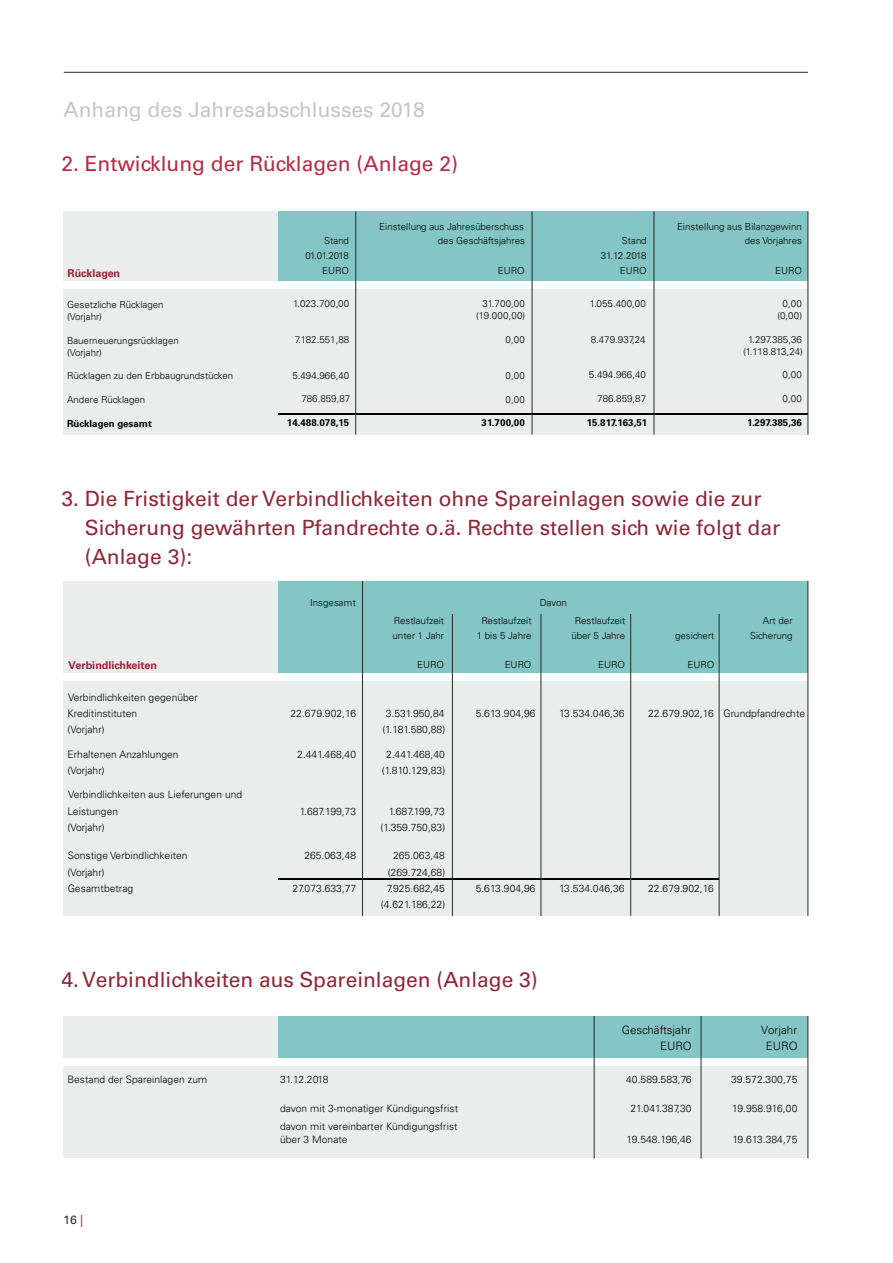
<style>
.page{position:relative;width:893px;height:1263px;background:#fff}
.page>*{position:absolute;margin:0;border:0;box-sizing:border-box;transform-origin:0 0}
.t1{font:21px/29px "Univers LT Std";color:#8f2738}
.t2{font:21px "Univers LT Std";color:#b72b45}
.t3{font:21px "Univers LT Std";color:#c5c6c6}
.t4{font:12px "Univers LT Std";color:#2b2a29}
.t5{font:300 11.55px "Univers LT Std";color:#000}
.t6{font:700 10.8px "Univers LT Std";color:#8f2738}
.t7{font:300 10.2px/16.2px "Univers LT Std";color:#000}
.t8{font:300 9.75px/14.7px "Univers LT Std";color:#000;text-align:right}
.t9{font:700 9.75px "Univers LT Std";color:#000}
.s1{color:#b72b45}
</style>
<div class="page">
<div style="left:64px;top:289px;width:744px;height:145px;background:#ebecec"></div>
<div style="left:64px;top:1016px;width:744px;height:41px;background:#ebecec"></div>
<div style="left:64px;top:581px;width:744px;height:91px;background:#ebecec"></div>
<div style="left:64px;top:1066px;width:744px;height:92px;background:#ebecec"></div>
<div style="left:278px;top:1016px;width:530px;height:42px;background:#84c5c6"></div>
<div style="left:64px;top:681px;width:744px;height:235px;background:#ebecec"></div>
<div style="left:64px;top:211px;width:744px;height:70px;background:#ebecec"></div>
<div style="left:278px;top:211px;width:530px;height:70px;background:#84c5c6"></div>
<hr style="left:278px;top:413px;width:530px;height:1px;background:#000">
<div style="left:278px;top:581px;width:530px;height:91px;background:#84c5c6"></div>
<hr style="left:279px;top:879px;width:440px;height:1px;background:#000">
<hr style="left:64px;top:72px;width:744px;height:1px;background:#2b2a29">
<hr style="left:355px;top:211px;width:1px;height:224px;background:#2b2a29">
<hr style="left:532px;top:211px;width:1px;height:224px;background:#2b2a29">
<hr style="left:808px;top:211px;width:1px;height:224px;background:#2b2a29">
<hr style="left:654px;top:211px;width:1px;height:224px;background:#2b2a29">
<hr style="left:362px;top:581px;width:1px;height:335px;background:#2b2a29">
<hr style="left:808px;top:581px;width:1px;height:335px;background:#2b2a29">
<hr style="left:452px;top:614px;width:1px;height:302px;background:#2b2a29">
<hr style="left:541px;top:614px;width:1px;height:302px;background:#2b2a29">
<hr style="left:630px;top:614px;width:1px;height:302px;background:#2b2a29">
<hr style="left:701px;top:1016px;width:1px;height:142px;background:#2b2a29">
<hr style="left:808px;top:1016px;width:1px;height:142px;background:#2b2a29">
<hr style="left:594px;top:1016px;width:1px;height:142px;background:#2b2a29">
<hr style="left:719px;top:614px;width:1px;height:302px;background:#2b2a29">
<h1 class="t3" style="left:64px;top:102px;width:363px">Anhang des Jahresabschlusses 2018</h1>
<h1 class="t2" style="left:61px;top:156px;width:398px">2. Entwicklung der Rücklagen (Anlage 2)</h1>
<p class="t8" style="left:677px;top:220px;width:127px">Einstellung aus Bilanzgewinn des Vorjahres</p>
<p class="t8" style="left:775px;top:264px;width:28px">EURO</p>
<p class="t8" style="left:379px;top:220px;width:147px">Einstellung aus Jahresüberschuss des Geschäftsjahres</p>
<p class="t8" style="left:498px;top:264px;width:28px">EURO</p>
<p class="t8" style="left:306px;top:235px;width:45px">Stand<br>01.01.2018<br>EURO</p>
<p class="t8" style="left:601px;top:235px;width:47px">Stand<br>31.12.2018</p>
<p class="t6" style="left:67px;top:269px;width:54px">Rücklagen</p>
<p class="t8" style="left:620px;top:264px;width:28px">EURO</p>
<p class="t8" style="left:67px;top:300px;width:98px;line-height:11.9px;text-align:left">Gesetzliche Rücklagen (Vorjahr)</p>
<p class="t8" style="left:67px;top:336px;width:113px;line-height:11.9px;text-align:left">Bauerneuerungsrücklagen (Vorjahr)</p>
<p class="t8" style="left:67px;top:370px;width:168px">Rücklagen zu den Erbbaugrundstücken</p>
<p class="t8" style="left:67px;top:394px;width:80px">Andere Rücklagen</p>
<p class="t9" style="left:67px;top:420px;width:86px">Rücklagen gesamt</p>
<p class="t8" style="left:293px;top:298px;width:58px">1.023.700,00</p>
<p class="t8" style="left:482px;top:298px;width:44px">31.700,00</p>
<p class="t8" style="left:590px;top:298px;width:58px">1.055.400,00</p>
<p class="t8" style="left:783px;top:298px;width:21px">0,00</p>
<p class="t8" style="left:476px;top:310px;width:51px">(19.000,00)</p>
<p class="t8" style="left:777px;top:310px;width:26px">(0,00)</p>
<p class="t8" style="left:295px;top:334px;width:56px">7.182.551,88</p>
<p class="t8" style="left:506px;top:333px;width:21px">0,00</p>
<p class="t8" style="left:591px;top:333px;width:56px">8.479.937,24</p>
<p class="t8" style="left:743px;top:334px;width:61px;line-height:12px;text-align:center">1.297.385,36 (1.118.813,24)</p>
<p class="t8" style="left:292px;top:369px;width:59px">5.494.966,40</p>
<p class="t8" style="left:506px;top:369px;width:21px">0,00</p>
<p class="t8" style="left:589px;top:369px;width:59px">5.494.966,40</p>
<p class="t8" style="left:783px;top:369px;width:21px">0,00</p>
<p class="t8" style="left:301px;top:392px;width:50px">786.859,87</p>
<p class="t8" style="left:506px;top:393px;width:21px">0,00</p>
<p class="t8" style="left:597px;top:392px;width:50px">786.859,87</p>
<p class="t8" style="left:783px;top:393px;width:21px">0,00</p>
<p class="t9" style="left:287px;top:419px;width:64px">14.488.078,15</p>
<p class="t9" style="left:482px;top:419px;width:45px">31.700,00</p>
<p class="t9" style="left:587px;top:419px;width:62px">15.817.163,51</p>
<p class="t9" style="left:747px;top:419px;width:56px">1.297.385,36</p>
<h1 class="t1" style="left:85px;top:487px;width:697px;text-indent:-23px">3. Die Fristigkeit der Verbindlichkeiten ohne Spareinlagen sowie die zur<br>Sicherung gewährten Pfandrechte o.ä. Rechte stellen sich wie folgt dar (Anlage 3):</h1>
<p class="t6" style="left:68px;top:661px;width:90px">Verbindlichkeiten</p>
<p class="t7" style="left:67px;top:690px;width:132px">Verbindlichkeiten gegenüber<br>Kreditinstituten</p>
<p class="t8" style="left:310px;top:596px;width:47px">Insgesamt</p>
<p class="t8" style="left:540px;top:596px;width:29px">Davon</p>
<p class="t8" style="left:393px;top:615px;width:53px;text-align:left">Restlaufzeit unter 1 Jahr</p>
<p class="t8" style="left:417px;top:659px;width:28px">EURO</p>
<p class="t8" style="left:477px;top:615px;width:56px;text-align:center">Restlaufzeit<br>1 bis 5 Jahre</p>
<p class="t8" style="left:505px;top:659px;width:28px">EURO</p>
<p class="t8" style="left:571px;top:615px;width:55px;text-align:center">Restlaufzeit über 5 Jahre</p>
<p class="t8" style="left:598px;top:659px;width:28px">EURO</p>
<p class="t8" style="left:675px;top:629px;width:41px">gesichert</p>
<p class="t8" style="left:687px;top:659px;width:28px">EURO</p>
<p class="t8" style="left:750px;top:615px;width:44px">Art der<br>Sicherung</p>
<p class="t7" style="left:291px;top:707px;width:67px">22.679.902,16</p>
<p class="t7" style="left:386px;top:707px;width:60px">3.531.950,84</p>
<p class="t7" style="left:476px;top:707px;width:61px">5.613.904,96</p>
<p class="t7" style="left:559px;top:707px;width:67px">13.534.046,36</p>
<p class="t7" style="left:648px;top:707px;width:158px">22.679.902,16 Grundpfandrechte</p>
<p class="t7" style="left:68px;top:723px;width:39px">(Vorjahr)</p>
<p class="t7" style="left:382px;top:723px;width:64px">(1.181.580,88)</p>
<p class="t7" style="left:68px;top:748px;width:112px">Erhaltenen Anzahlungen</p>
<p class="t7" style="left:297px;top:748px;width:60px">2.441.468,40</p>
<p class="t7" style="left:386px;top:748px;width:60px">2.441.468,40</p>
<p class="t7" style="left:68px;top:764px;width:39px">(Vorjahr)</p>
<p class="t7" style="left:382px;top:764px;width:65px">(1.810.129,83)</p>
<p class="t7" style="left:67px;top:788px;width:176px">Verbindlichkeiten aus Lieferungen und<br>Leistungen</p>
<p class="t7" style="left:300px;top:804px;width:58px">1.687.199,73</p>
<p class="t7" style="left:389px;top:804px;width:58px">1.687.199,73</p>
<p class="t7" style="left:68px;top:820px;width:39px">(Vorjahr)</p>
<p class="t7" style="left:381px;top:820px;width:66px">(1.359.750,83)</p>
<p class="t7" style="left:68px;top:849px;width:121px">Sonstige Verbindlichkeiten</p>
<p class="t7" style="left:304px;top:849px;width:53px">265.063,48</p>
<p class="t7" style="left:393px;top:849px;width:53px">265.063,48</p>
<p class="t7" style="left:68px;top:865px;width:39px">(Vorjahr)</p>
<p class="t7" style="left:388px;top:865px;width:59px">(269.724,68)</p>
<p class="t7" style="left:68px;top:881px;width:67px">Gesamtbetrag</p>
<p class="t7" style="left:292px;top:881px;width:65px">27.073.633,77</p>
<p class="t7" style="left:387px;top:881px;width:60px">7.925.682,45</p>
<p class="t7" style="left:476px;top:881px;width:61px">5.613.904,96</p>
<p class="t7" style="left:559px;top:881px;width:67px">13.534.046,36</p>
<p class="t7" style="left:648px;top:881px;width:67px">22.679.902,16</p>
<p class="t7" style="left:381px;top:897px;width:66px">(4.621.186,22)</p>
<h1 class="t1" style="left:61px;top:967px;width:478px">4. Verbindlichkeiten aus Spareinlagen (Anlage 3)</h1>
<p class="t5" style="left:622px;top:1026px;width:71px">Geschäftsjahr</p>
<p class="t5" style="left:761px;top:1026px;width:37px">Vorjahr</p>
<p class="t5" style="left:660px;top:1042px;width:33px">EURO</p>
<p class="t5" style="left:766px;top:1042px;width:33px">EURO</p>
<p class="t7" style="left:67px;top:1072px;width:141px">Bestand der Spareinlagen zum</p>
<p class="t7" style="left:280px;top:1072px;width:50px">31.12.2018</p>
<p class="t7" style="left:626px;top:1072px;width:67px">40.589.583,76</p>
<p class="t7" style="left:731px;top:1072px;width:68px">39.572.300,75</p>
<p class="t7" style="left:280px;top:1101px;width:179px">davon mit 3-monatiger Kündigungsfrist</p>
<p class="t7" style="left:631px;top:1101px;width:63px">21.041.387,30</p>
<p class="t7" style="left:732px;top:1101px;width:67px">19.958.916,00</p>
<p class="t7" style="left:626px;top:1132px;width:67px">19.548.196,46</p>
<p class="t7" style="left:732px;top:1132px;width:67px">19.613.384,75</p>
<p class="t7" style="left:280px;top:1121px;width:179px;line-height:12.9px">davon mit vereinbarter Kündigungsfrist über 3 Monate</p>
<p class="t4" style="left:64px;top:1215px;width:21px">16 <span class="s1">|</span></p>
</div>
